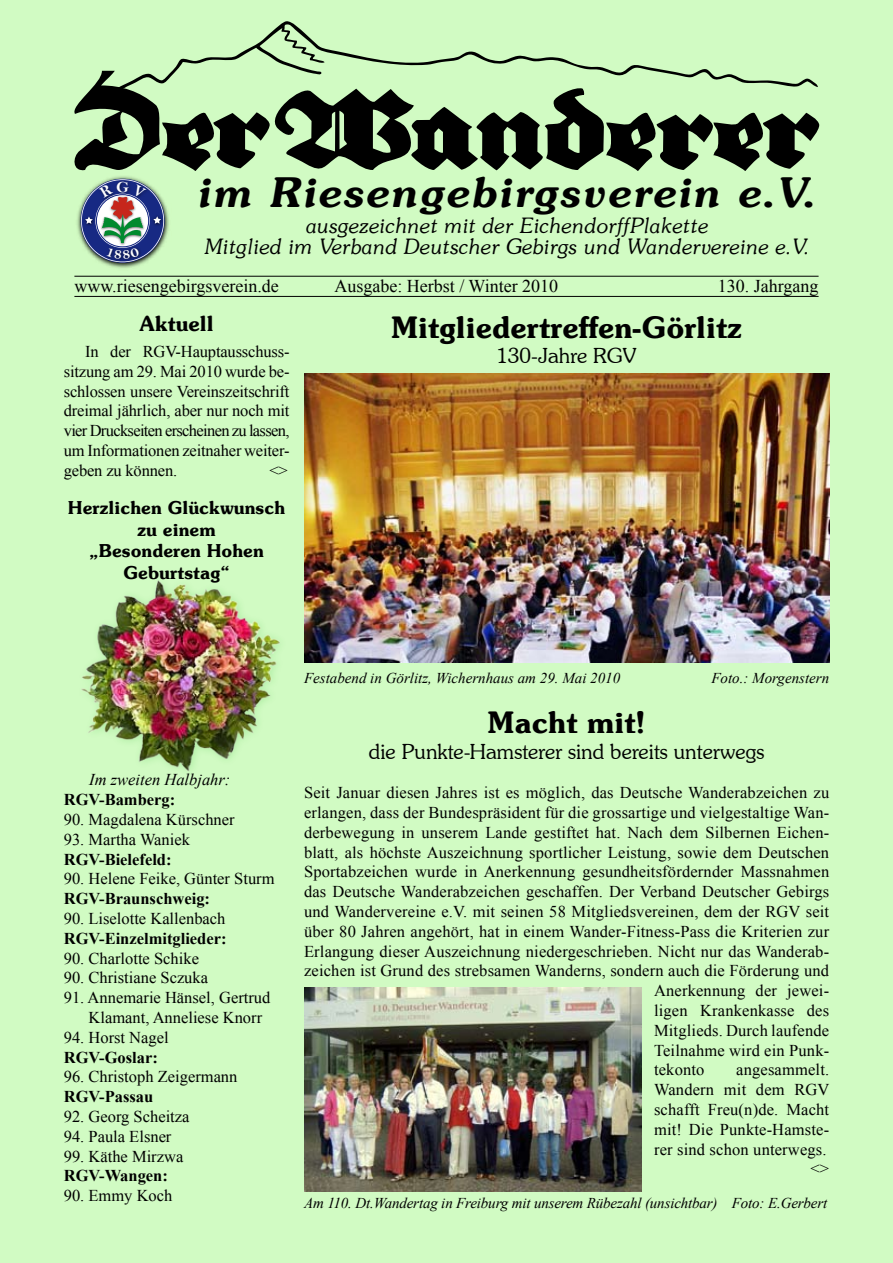
<style>
.page{position:relative;width:893px;height:1263px;background:#d1fbc3}
.page>*{position:absolute;margin:0;border:0;box-sizing:border-box;transform-origin:0 0}
.t1{font:italic 600 40.5px "Souvenir LT";letter-spacing:.04em;color:#000}
.t2{font:600 30px "Souvenir IT Cby BT";color:#000}
.t3{font:italic 300 21px/21.3px "Souvenir LT";color:#000;text-align:center}
.t4{font:300 21px "Souvenir IT Cby BT";color:#000}
.t5{font:600 21px "Souvenir IT Cby BT";color:#000}
.t6{font:18px "Times New Roman";color:#000}
.t7{font:600 18px/21.6px "Souvenir IT Cby BT";color:#000;text-align:center}
.t8{font:16.5px/19.8px "Times New Roman";letter-spacing:.01em;color:#000;text-align:justify}
.t9{font:700 16.5px "Times New Roman";color:#000}
.t10{font:italic 16.5px "Times New Roman";color:#000}
.t11{font:italic 15px "Times New Roman";letter-spacing:-.01em;color:#000}
</style>
<div class="page">
<svg style="left:74px;top:71px;width:745px;height:100px"></svg>
<svg style="left:118px;top:21px;width:700px;height:67px"></svg>
<img style="left:77px;top:205px;width:92px;height:35px">
<img style="left:102px;top:263px;width:42px;height:5px">
<img style="left:165px;top:213px;width:1px;height:15px">
<img style="left:108px;top:176px;width:30px;height:3px">
<hr style="left:74px;top:276px;width:745px;height:1px;background:#000">
<hr style="left:74px;top:296px;width:745px;height:1px;background:#000">
<img style="left:81px;top:580px;width:199px;height:192px">
<img style="left:304px;top:373px;width:525px;height:289px">
<img style="left:304px;top:987px;width:337px;height:204px">
<svg style="left:81px;top:179px;width:84px;height:84px;background:#6e7f94"></svg>
<h1 class="t1" style="left:196px;top:167px;width:621px">im Riesengebirgsverein e.V.</h1>
<p class="t3" style="left:204px;top:215px;width:607px">ausgezeichnet mit der EichendorffPlakette<br>Mitglied im Verband Deutscher Gebirgs und Wandervereine e.V.</p>
<p class="t6" style="left:74px;top:273px;width:206px">www.riesengebirgsverein.de</p>
<p class="t6" style="left:334px;top:274px;width:225px">Ausgabe: Herbst / Winter 2010</p>
<p class="t6" style="left:718px;top:273px;width:102px">130. Jahrgang</p>
<p class="t5" style="left:140px;top:310px;width:76px">Aktuell</p>
<p class="t8" style="left:64px;top:341px;width:227px;text-indent:21px">In der RGV-Hauptausschuss&shy;sitzung am 29. Mai 2010 wurde be&shy;schlossen unsere Vereinszeitschrift dreimal jährlich, aber nur noch mit vier Druckseiten erscheinen zu lassen, um Informationen zeitnaher weiter&shy;geben zu können.</p>
<h2 class="t2" style="left:391px;top:308px;width:353px">Mitgliedertreffen-Görlitz</h2>
<p class="t4" style="left:496px;top:343px;width:142px">130-Jahre RGV</p>
<p class="t8" style="left:269px;top:460px;width:20px">&lt;&gt;</p>
<p class="t7" style="left:68px;top:496px;width:219px">Herzlichen Glückwunsch zu einem<br>„Besonderen Hohen<br>Geburtstag“</p>
<p class="t10" style="left:89px;top:768px;width:143px">Im zweiten Halbjahr:</p>
<p class="t9" style="left:64px;top:788px;width:113px">RGV-Bamberg:</p>
<p class="t8" style="left:64px;top:809px;width:172px">90. Magdalena Kürschner</p>
<p class="t8" style="left:64px;top:829px;width:128px">93. Martha Waniek</p>
<p class="t9" style="left:64px;top:848px;width:109px">RGV-Bielefeld:</p>
<p class="t8" style="left:64px;top:869px;width:212px">90. Helene Feike, Günter Sturm</p>
<p class="t9" style="left:64px;top:887px;width:148px">RGV-Braunschweig:</p>
<p class="t8" style="left:64px;top:908px;width:163px">90. Liselotte Kallenbach</p>
<p class="t9" style="left:64px;top:927px;width:164px">RGV-Einzelmitglieder:</p>
<p class="t8" style="left:64px;top:948px;width:137px">90. Charlotte Schike</p>
<p class="t8" style="left:64px;top:968px;width:146px">90. Christiane Sczuka</p>
<p class="t8" style="left:89px;top:987px;width:183px;text-indent:-25px">91. Annemarie Hänsel, Gertrud<br>Klamant, Anneliese Knorr</p>
<p class="t8" style="left:64px;top:1027px;width:106px">94. Horst Nagel</p>
<p class="t9" style="left:64px;top:1046px;width:96px">RGV-Goslar:</p>
<p class="t8" style="left:64px;top:1067px;width:175px">96. Christoph Zeigermann</p>
<p class="t9" style="left:64px;top:1085px;width:91px">RGV-Passau</p>
<p class="t8" style="left:64px;top:1106px;width:127px">92. Georg Scheitza</p>
<p class="t8" style="left:64px;top:1126px;width:109px">94. Paula Elsner</p>
<p class="t8" style="left:64px;top:1146px;width:121px">99. Käthe Mirzwa</p>
<p class="t9" style="left:64px;top:1164px;width:106px">RGV-Wangen:</p>
<p class="t8" style="left:64px;top:1185px;width:110px">90. Emmy Koch</p>
<p class="t11" style="left:304px;top:667px;width:318px">Festabend in Görlitz, Wichernhaus am 29. Mai 2010</p>
<p class="t11" style="left:711px;top:667px;width:119px">Foto.: Morgenstern</p>
<h2 class="t2" style="left:488px;top:704px;width:160px">Macht mit!</h2>
<p class="t4" style="left:369px;top:738px;width:397px">die Punkte-Hamsterer sind bereits unterwegs</p>
<p class="t8" style="left:304px;top:782px;width:527px">Seit Januar diesen Jahres ist es möglich, das Deutsche Wanderabzeichen zu</p>
<p class="t8" style="left:304px;top:802px;width:527px">erlangen, dass der Bundespräsident für die grossartige und vielgestaltige Wan-</p>
<p class="t8" style="left:304px;top:822px;width:527px">derbewegung in unserem Lande gestiftet hat. Nach dem Silbernen Eichen-</p>
<p class="t8" style="left:304px;top:842px;width:527px">blatt, als höchste Auszeichnung sportlicher Leistung, sowie dem Deutschen</p>
<p class="t8" style="left:304px;top:862px;width:527px">Sportabzeichen wurde in Anerkennung gesundheitsfördernder Massnahmen</p>
<p class="t8" style="left:304px;top:881px;width:527px">das Deutsche Wanderabzeichen geschaffen. Der Verband Deutscher Gebirgs</p>
<p class="t8" style="left:304px;top:901px;width:527px">und Wandervereine e.V. mit seinen 58 Mitgliedsvereinen, dem der RGV seit</p>
<p class="t8" style="left:304px;top:921px;width:527px">über 80 Jahren angehört, hat in einem Wander-Fitness-Pass die Kriterien zur</p>
<p class="t8" style="left:304px;top:941px;width:527px">Erlangung dieser Auszeichnung niedergeschrieben. Nicht nur das Wanderab-</p>
<p class="t8" style="left:304px;top:961px;width:527px">zeichen ist Grund des strebsamen Wanderns, sondern auch die Förderung und</p>
<p class="t8" style="left:654px;top:980px;width:177px">Anerkennung der jewei-</p>
<p class="t8" style="left:654px;top:1000px;width:177px">ligen Krankenkasse des</p>
<p class="t8" style="left:654px;top:1020px;width:177px">Mitglieds. Durch laufende</p>
<p class="t8" style="left:654px;top:1040px;width:177px">Teilnahme wird ein Punk-</p>
<p class="t8" style="left:654px;top:1060px;width:52px">tekonto</p>
<p class="t8" style="left:654px;top:1060px;width:177px;text-align:right">angesammelt.<br>Wandern mit dem RGV schafft Freu(n)de. Macht mit! Die Punkte-Hamste&shy;rer sind schon unterwegs. &lt;&gt;</p>
<p class="t11" style="left:304px;top:1192px;width:525px">Am 110. Dt.Wandertag in Freiburg mit unserem Rübezahl (unsichtbar) Foto: E.Gerbert</p>
</div>
